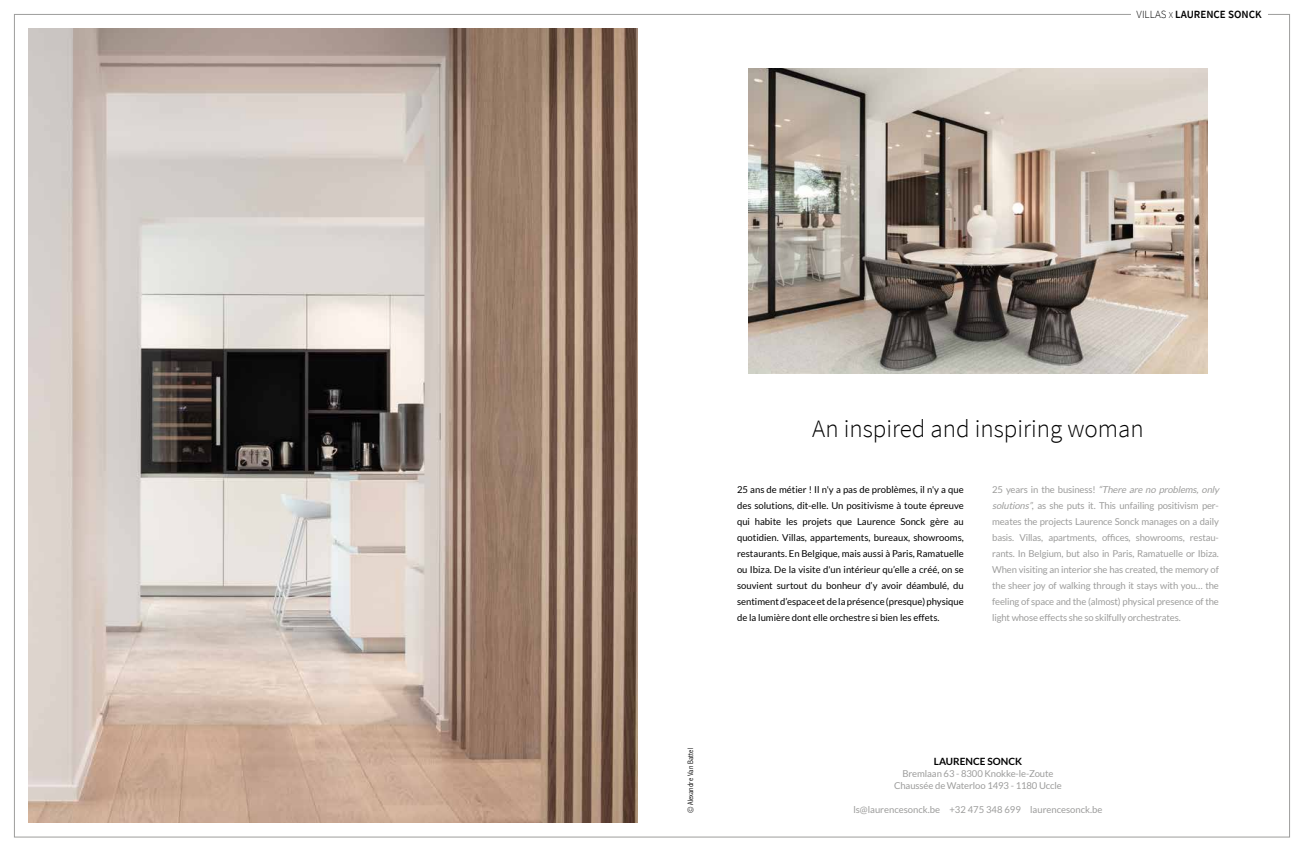
<style>
.page{position:relative;width:1304px;height:851px;background:#fff}
.page>*{position:absolute;margin:0;border:0;box-sizing:border-box;transform-origin:0 0}
.t1{font:300 25px "Source Sans Pro";color:#000}
.t2{font:600 11px "Source Sans Pro";color:#000}
.t3{font:700 10px "Lato";color:#000}
.t4{font:9.5px/16px "Lato";letter-spacing:-.01em;color:#9d9d9c;text-align:center}
.t5{font:9.5px/16px "Lato";color:#000;text-align:justify}
.t6{font:300 condensed 8px "Abadi MT Pro";letter-spacing:.01em;color:#000}
.s1{font-weight:300}
.s2{font-weight:300;font-size:9px}
.s3{font-style:italic}
</style>
<div class="page">
<img style="left:749px;top:69px;width:458px;height:304px">
<img style="left:28px;top:28px;width:610px;height:794px">
<p class="t2" style="left:1137px;top:7px;width:127px"><span class="s1">VILLAS</span> <span class="s2">X</span> LAURENCE SONCK</p>
<h1 class="t1" style="left:812px;top:413px;width:333px">An inspired and inspiring woman</h1>
<p class="t5" style="left:737px;top:481px;width:228px">25 ans de métier ! Il n'y a pas de problèmes, il n'y a que des solutions, dit-elle. Un positivisme à toute épreuve qui habite les projets que Laurence Sonck gère au quotidien. Villas, appartements, bureaux, showrooms, restaurants. En Belgique, mais aussi à Paris, Ramatuelle ou Ibiza. De la visite d'un intérieur qu’elle a créé, on se souvient surtout du bonheur d’y avoir déambulé, du sentiment d’espace et de la présence (presque) physique de la lumière dont elle orchestre si bien les effets.</p>
<p class="t4" style="left:992px;top:481px;width:228px;text-align:justify">2 5 ye a rs i n t h e b u s i n e s s ! <span class="s3">“There are no problems, only solutions”</span>, as she puts it. This unfailing positivism per&shy;meates the projects Laurence Sonck manages on a daily basis. Villas, apartments, offices, showrooms, restau&shy;rants. In Belgium, but also in Paris, Ramatuelle or Ibiza.<br>When visiting an interior she has created, the memory of the sheer joy of walking through it stays with you… the feeling of space and the (almost) physical presence of the light whose effects she so skilfully orchestrates.</p>
<p class="t6" style="left:686px;top:813px;width:67px;rotate:-90deg">© Alexandre Van Battel</p>
<p class="t3" style="left:934px;top:755px;width:90px">LAURENCE SONCK</p>
<p class="t4" style="left:894px;top:767px;width:169px;line-height:12px">Bremlaan 63 - 8300 Knokke-le-Zoute<br>Chaussée de Waterloo 1493 - 1180 Uccle</p>
<p class="t4" style="left:853px;top:801px;width:251px">ls@laurencesonck.be +32 475 348 699 laurencesonck.be</p>
</div>
